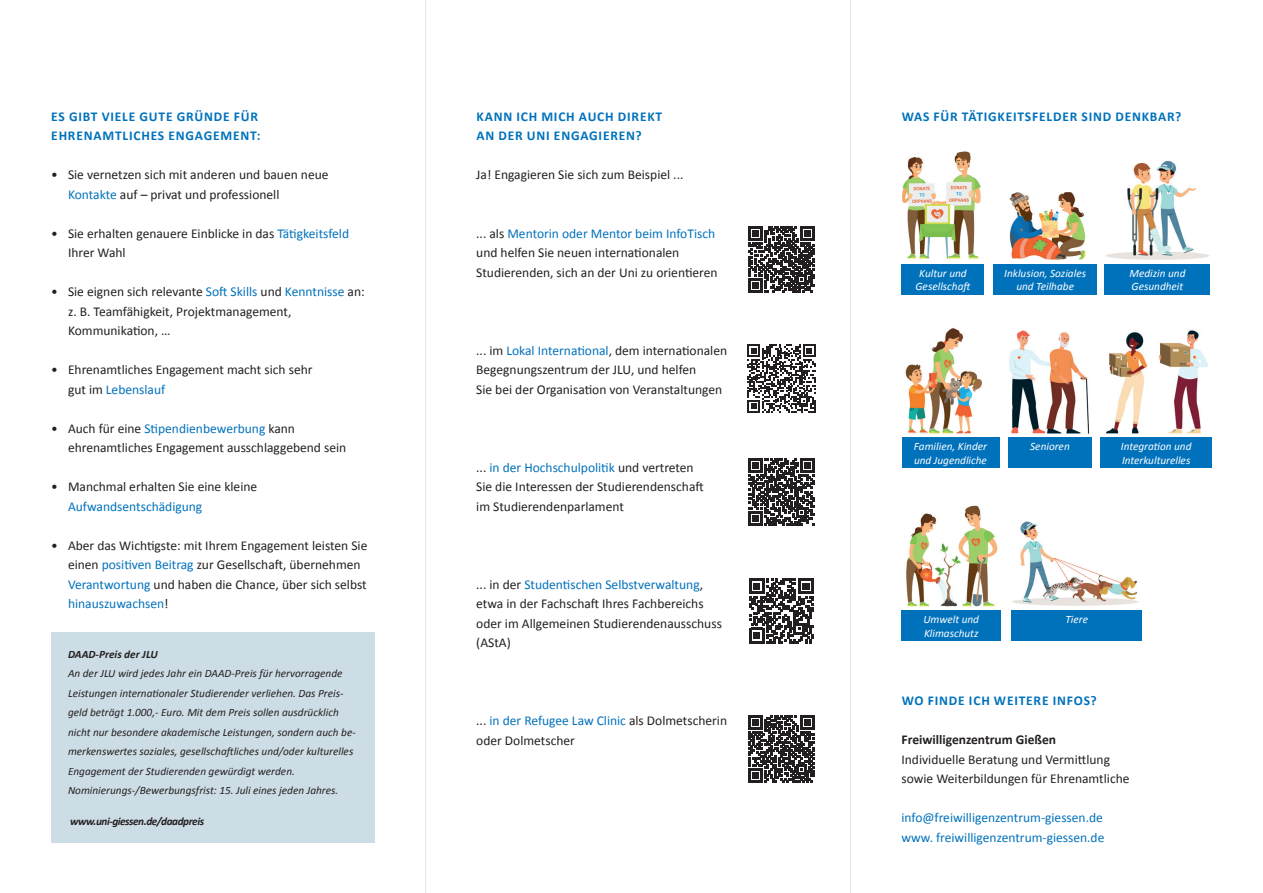
<style>
.page{position:relative;width:1263px;height:893px;background:#fff}
.page>*{position:absolute;margin:0;border:0;box-sizing:border-box;transform-origin:0 0}
.t1{font:13.5px/19.5px "Calibri";color:#231f20}
.t2{font:700 13.5px/19.5px "Calibri";letter-spacing:.06em;color:#0072bc}
.t3{font:13.5px/19.5px "Calibri";color:#0072bc}
.t4{font:700 13.5px "Calibri";color:#231f20}
.t5{font:italic 11.25px/19.5px "Calibri";color:#231f20}
.t6{font:italic 11.25px/13.5px "Calibri";color:#fff}
.t7{font:italic 700 11.25px "Calibri";letter-spacing:-.04em;color:#231f20}
.t8{font:italic 700 11.25px "Calibri";color:#231f20}
.s1{color:#0072bc}
</style>
<div class="page">
<img style="left:905px;top:328px;width:77px;height:106px">
<img style="left:1009px;top:330px;width:81px;height:104px">
<img style="left:1106px;top:330px;width:102px;height:104px">
<img style="left:902px;top:151px;width:79px;height:108px">
<img style="left:1009px;top:192px;width:77px;height:68px">
<img style="left:1012px;top:521px;width:126px;height:85px">
<img style="left:901px;top:505px;width:98px;height:106px">
<img style="left:1106px;top:160px;width:104px;height:100px">
<svg style="left:748px;top:226px;width:67px;height:67px"></svg>
<svg style="left:747px;top:344px;width:68px;height:68px"></svg>
<svg style="left:748px;top:459px;width:67px;height:66px"></svg>
<svg style="left:749px;top:578px;width:65px;height:65px"></svg>
<svg style="left:748px;top:715px;width:67px;height:67px"></svg>
<hr style="left:425px;top:0;width:1px;height:893px;background:#e6e7e9">
<hr style="left:850px;top:0;width:1px;height:893px;background:#e6e7e9">
<div style="left:901px;top:264px;width:83px;height:30px;background:#0072bc"></div>
<div style="left:993px;top:264px;width:104px;height:30px;background:#0072bc"></div>
<div style="left:1011px;top:611px;width:131px;height:30px;background:#0072bc"></div>
<div style="left:901px;top:437px;width:98px;height:31px;background:#0072bc"></div>
<div style="left:1008px;top:437px;width:84px;height:31px;background:#0072bc"></div>
<div style="left:1100px;top:437px;width:112px;height:31px;background:#0072bc"></div>
<div style="left:901px;top:611px;width:100px;height:30px;background:#0072bc"></div>
<div style="left:1105px;top:264px;width:105px;height:30px;background:#0072bc"></div>
<div style="left:51px;top:632px;width:323px;height:210px;background:#cddde6"></div>
<p class="t2" style="left:51px;top:106px;width:211px">ES GIBT VIELE GUTE GRÜNDE FÜR<br>EHRENAMTLICHES ENGAGEMENT:</p>
<p class="t1" style="left:68px;top:164px;width:262px;text-indent:-17px">• Sie vernetzen sich mit anderen und bauen neue<br><span class="s1">Kontakte</span> auf – privat und professionell</p>
<p class="t1" style="left:68px;top:223px;width:283px;text-indent:-17px">• Sie erhalten genauere Einblicke in das <span class="s1">Tätigkeitsfeld<br></span>Ihrer Wahl</p>
<p class="t1" style="left:68px;top:281px;width:298px;text-indent:-17px">• Sie eignen sich relevante <span class="s1">Soft Skills</span> und <span class="s1">Kenntnisse</span> an: z. B. Teamfähigkeit, Projektmanagement,<br>Kommunikation, …</p>
<p class="t1" style="left:68px;top:359px;width:246px;text-indent:-17px">• Ehrenamtliches Engagement macht sich sehr gut im <span class="s1">Lebenslauf</span></p>
<p class="t1" style="left:68px;top:418px;width:280px;text-indent:-17px">• Auch für eine <span class="s1">Stipendienbewerbung</span> kann ehrenamtliches Engagement ausschlaggebend sein</p>
<p class="t1" style="left:51px;top:476px;width:208px">• Manchmal erhalten Sie eine kleine</p>
<p class="t3" style="left:68px;top:496px;width:136px">Aufwandsentschädigung</p>
<p class="t1" style="left:68px;top:535px;width:301px;text-indent:-17px">• Aber das Wichtigste: mit Ihrem Engagement leisten Sie einen <span class="s1">positiven Beitrag</span> zur Gesellschaft, übernehmen <span class="s1">Verantwortung</span> und haben die Chance, über sich selbst <span class="s1">hinauszuwachsen</span>!</p>
<p class="t8" style="left:68px;top:646px;width:91px">DAAD-Preis der JLU</p>
<p class="t5" style="left:68px;top:663px;width:289px">An der JLU wird jedes Jahr ein DAAD-Preis für hervorragende Leistungen internationaler Studierender verliehen. Das Preis&shy;geld beträgt 1.000,- Euro. Mit dem Preis sollen ausdrücklich nicht nur besondere akademische Leistungen, sondern auch be&shy;merkenswertes soziales, gesellschaftliches und/oder kulturelles Engagement der Studierenden gewürdigt werden.<br>Nominierungs-/Bewerbungsfrist: 15. Juli eines jeden Jahres.</p>
<p class="t7" style="left:70px;top:814px;width:135px">www.uni-giessen.de/daadpreis</p>
<p class="t2" style="left:476px;top:106px;width:187px">KANN ICH MICH AUCH DIREKT<br>AN DER UNI ENGAGIEREN?</p>
<p class="t1" style="left:476px;top:164px;width:209px">Ja! Engagieren Sie sich zum Beispiel ...</p>
<p class="t1" style="left:476px;top:223px;width:243px">... als <span class="s1">Mentorin oder Mentor beim InfoTisch </span>und helfen Sie neuen internationalen<br>Studierenden, sich an der Uni zu orientieren</p>
<p class="t1" style="left:476px;top:340px;width:252px">... im <span class="s1">Lokal International</span>, dem internationalen<br>Begegnungszentrum der JLU, und helfen<br>Sie bei der Organisation von Veranstaltungen</p>
<p class="t1" style="left:476px;top:457px;width:229px">... <span class="s1">in der Hochschulpolitik</span> und vertreten<br>Sie die Interessen der Studierendenschaft im Studierendenparlament</p>
<p class="t1" style="left:476px;top:574px;width:247px">... in der <span class="s1">Studentischen Selbstverwaltung</span>, etwa in der Fachschaft Ihres Fachbereichs oder im Allgemeinen Studierendenausschuss (AStA)</p>
<p class="t1" style="left:476px;top:710px;width:252px">... <span class="s1">in der Refugee Law Clinic</span> als Dolmetscherin oder Dolmetscher</p>
<p class="t2" style="left:902px;top:106px;width:281px">WAS FÜR TÄTIGKEITSFELDER SIND DENKBAR?</p>
<p class="t6" style="left:915px;top:266px;width:58px;text-align:center">Kultur und<br>Gesellschaft</p>
<p class="t6" style="left:1004px;top:266px;width:83px;text-align:center">Inklusion, Soziales und Teilhabe</p>
<p class="t6" style="left:1129px;top:266px;width:58px">Medizin und<br>Gesundheit</p>
<p class="t6" style="left:914px;top:439px;width:75px">Familien, Kinder und Jugendliche</p>
<p class="t6" style="left:1030px;top:439px;width:41px">Senioren</p>
<p class="t6" style="left:1121px;top:439px;width:72px">Integration und<br>Interkulturelles</p>
<p class="t6" style="left:923px;top:612px;width:57px">Umwelt und<br>Klimaschutz</p>
<p class="t6" style="left:1065px;top:612px;width:24px">Tiere</p>
<p class="t2" style="left:902px;top:691px;width:197px">WO FINDE ICH WEITERE INFOS?</p>
<p class="t4" style="left:901px;top:730px;width:156px">Freiwilligenzentrum Gießen</p>
<p class="t1" style="left:901px;top:749px;width:230px">Individuelle Beratung und Vermittlung sowie Weiterbildungen für Ehrenamtliche</p>
<p class="t3" style="left:901px;top:807px;width:204px">info@freiwilligenzentrum-giessen.de www. freiwilligenzentrum-giessen.de</p>
</div>
